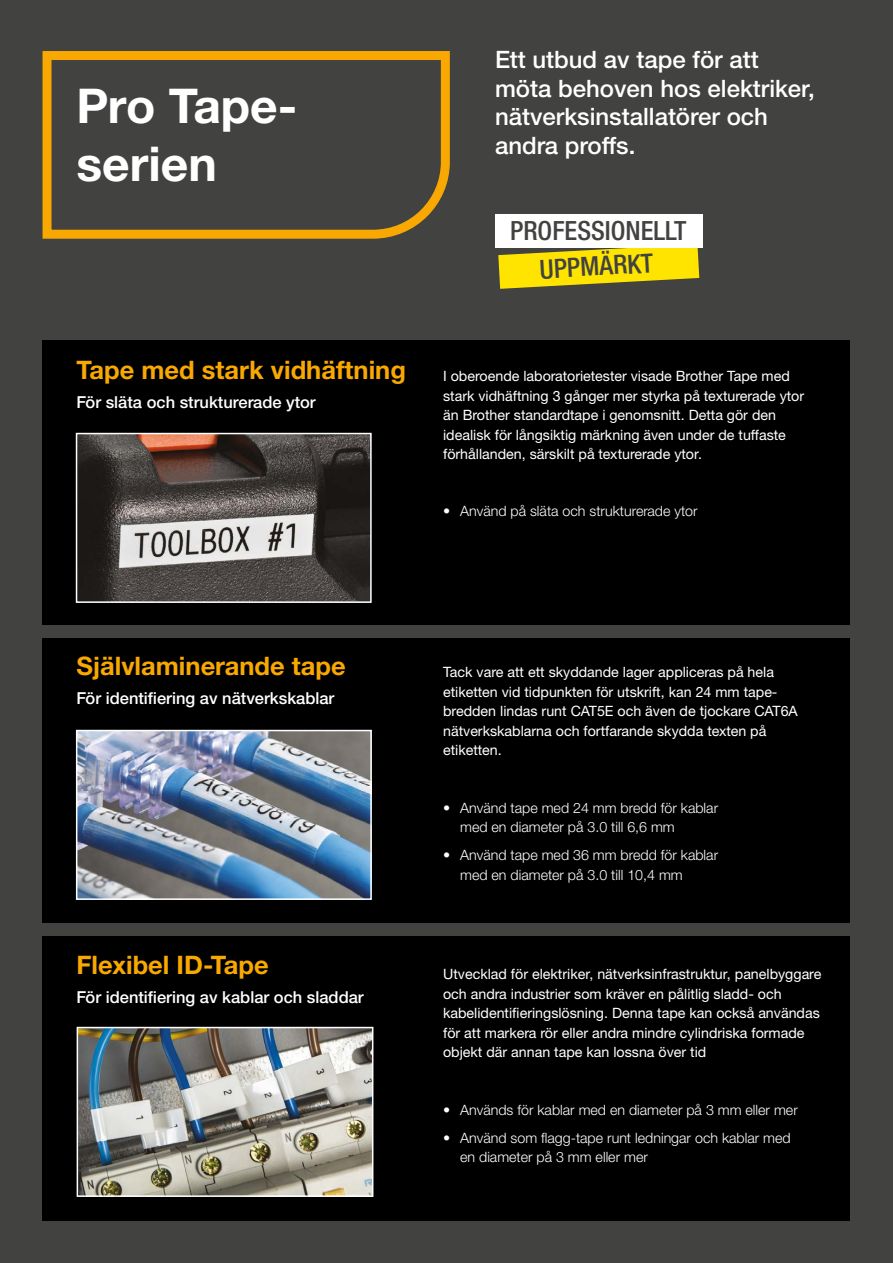
<style>
.page{position:relative;width:893px;height:1263px;background:#424241}
.page>*{position:absolute;margin:0;border:0;box-sizing:border-box;transform-origin:0 0}
.t1{font:700 48px/58.5px "Helvetica Neue LTW1 G";color:#fff}
.t2{font:500 condensed 26.55px "Helvetica Neue LTW1 G";color:#424241}
.t3{font:700 25.5px "Helvetica Neue LTW1 G";color:#f8a800}
.t4{font:500 24px/28.5px "Helvetica Neue LTW1 G";color:#fff}
.t5{font:500 16.5px "Helvetica Neue LTW1 G";color:#fff}
.t6{font:14.25px/19.5px "Helvetica Neue LTW1 G";color:#fff}
.t7{font:300 14.25px/19.5px "Helvetica Neue LTW1 G";color:#fff}
</style>
<div class="page">
<div style="left:43px;top:638px;width:807px;height:285px;background:#000"></div>
<div style="left:43px;top:935px;width:807px;height:285px;background:#000"></div>
<div style="left:43px;top:340px;width:807px;height:285px;background:#000"></div>
<img style="left:79px;top:436px;width:290px;height:164px">
<div style="left:76px;top:433px;width:296px;height:170px;border:2px solid #fff"></div>
<img style="left:79px;top:733px;width:290px;height:164px">
<div style="left:76px;top:730px;width:296px;height:170px;border:2px solid #fff"></div>
<img style="left:80px;top:1030px;width:290px;height:164px">
<div style="left:77px;top:1027px;width:296px;height:170px;border:2px solid #fff"></div>
<svg style="left:42px;top:51px;width:408px;height:188px"></svg>
<svg style="left:498px;top:248px;width:201px;height:41px"></svg>
<div style="left:495px;top:214px;width:208px;height:34px;background:#fff"></div>
<h1 class="t1" style="left:77px;top:76px;width:222px">Pro Tape&shy;serien</h1>
<h3 class="t3" style="left:77px;top:354px;width:331px">Tape med stark vidhäftning</h3>
<p class="t5" style="left:77px;top:392px;width:241px">För släta och strukturerade ytor</p>
<h3 class="t4" style="left:495px;top:45px;width:321px">Ett utbud av tape för att möta behoven hos elektriker, nätverksinstallatörer och andra proffs.</h3>
<h2 class="t2" style="left:510px;top:215px;width:178px">PROFESSIONELLT</h2>
<h2 class="t2" style="left:539px;top:253px;width:115px;rotate:-3deg">UPPMÄRKT</h2>
<p class="t6" style="left:443px;top:366px;width:362px">I oberoende laboratorietester visade Brother Tape med stark vidhäftning 3 gånger mer styrka på texturerade ytor än Brother standardtape i genomsnitt. Detta gör den idealisk för långsiktig märkning även under de tuffaste förhållanden, särskilt på texturerade ytor.</p>
<p class="t7" style="left:443px;top:501px;width:256px">• Använd på släta och strukturerade ytor</p>
<h3 class="t3" style="left:77px;top:650px;width:271px">Självlaminerande tape</h3>
<p class="t5" style="left:77px;top:688px;width:259px">För identifiering av nätverkskablar</p>
<h3 class="t3" style="left:77px;top:949px;width:194px">Flexibel ID-Tape</h3>
<p class="t5" style="left:77px;top:988px;width:289px">För identifiering av kablar och sladdar</p>
<p class="t6" style="left:443px;top:662px;width:356px">Tack vare att ett skyddande lager appliceras på hela etiketten vid tidpunkten för utskrift, kan 24 mm tape&shy;bredden lindas runt CAT5E och även de tjockare CAT6A nätverkskablarna och fortfarande skydda texten på etiketten.</p>
<p class="t7" style="left:460px;top:798px;width:259px;text-indent:-17px">• Använd tape med 24 mm bredd för kablar med en diameter på 3.0 till 6,6 mm</p>
<p class="t7" style="left:460px;top:845px;width:259px;text-indent:-17px">• Använd tape med 36 mm bredd för kablar med en diameter på 3.0 till 10,4 mm</p>
<p class="t6" style="left:443px;top:964px;width:380px">Utvecklad för elektriker, nätverksinfrastruktur, panelbyggare och andra industrier som kräver en pålitlig sladd- och kabelidentifieringslösning. Denna tape kan också användas för att markera rör eller andra mindre cylindriska formade objekt där annan tape kan lossna över tid</p>
<p class="t7" style="left:443px;top:1100px;width:356px">• Används för kablar med en diameter på 3 mm eller mer</p>
<p class="t7" style="left:460px;top:1128px;width:332px;text-indent:-17px">• Använd som flagg-tape runt ledningar och kablar med en diameter på 3 mm eller mer</p>
</div>
